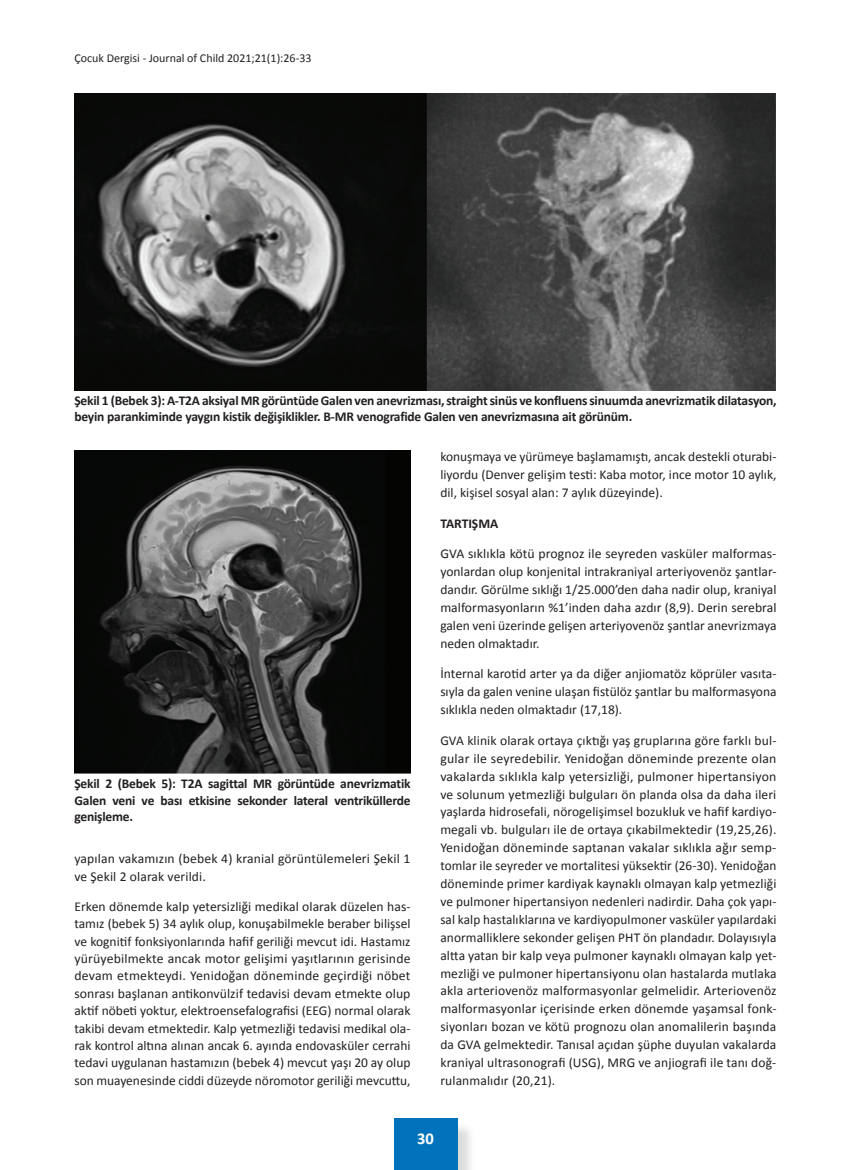
<style>
.page{position:relative;width:851px;height:1170px;background:#fff}
.page>*{position:absolute;margin:0;border:0;box-sizing:border-box;transform-origin:0 0}
.t1{font:700 16.5px "Calibri";color:#fff}
.t2{font:13.5px/17.9px "Calibri";color:#231f20;text-align:justify}
.t3{font:700 13.5px/16.2px "Calibri";letter-spacing:-.015em;color:#231f20}
.t4{font:12px "Calibri";color:#231f20}
</style>
<div class="page">
<div style="left:396px;top:1121px;width:80px;height:48px;background:#231f20;opacity:.16"></div>
<div style="left:393px;top:1118px;width:64px;height:51px;background:#0073bc"></div>
<img style="left:74px;top:94px;width:702px;height:296px">
<img style="left:74px;top:451px;width:336px;height:322px">
<p class="t4" style="left:74px;top:51px;width:238px">Çocuk Dergisi - Journal of Child 2021;21(1):26-33</p>
<p class="t3" style="left:74px;top:392px;width:703px">Şekil 1 (Bebek 3): A-T2A aksiyal MR görüntüde Galen ven anevrizması, straight sinüs ve konfluens sinuumda anevrizmatik dilatasyon, beyin parankiminde yaygın kistik değişiklikler. B-MR venografide Galen ven anevrizmasına ait görünüm.</p>
<p class="t3" style="left:74px;top:775px;width:337px;text-align:justify">Şekil 2 (Bebek 5): T2A sagittal MR görüntüde anevrizmatik Galen veni ve bası etkisine sekonder lateral ventriküllerde genişleme.</p>
<p class="t2" style="left:74px;top:850px;width:337px;line-height:17.4px">yapılan vakamızın (bebek 4) kranial görüntülemeleri Şekil 1 ve Şekil 2 olarak verildi.</p>
<p class="t2" style="left:74px;top:897px;width:337px;line-height:17.4px">Erken dönemde kalp yetersizliği medikal olarak düzelen has&shy;tamız (bebek 5) 34 aylık olup, konuşabilmekle beraber bilişsel ve kognitif fonksiyonlarında hafif geriliği mevcut idi. Hastamız yürüyebilmekte ancak motor gelişimi yaşıtlarının gerisinde devam etmekteydi. Yenidoğan döneminde geçirdiği nöbet sonrası başlanan antikonvülzif tedavisi devam etmekte olup aktif nöbeti yoktur, elektroensefalografisi (EEG) normal olarak takibi devam etmektedir. Kalp yetmezliği tedavisi medikal ola&shy;rak kontrol altına alınan ancak 6. ayında endovasküler cerrahi tedavi uygulanan hastamızın (bebek 4) mevcut yaşı 20 ay olup son muayenesinde ciddi düzeyde nöromotor geriliği mevcuttu,</p>
<p class="t2" style="left:440px;top:447px;width:337px">konuşmaya ve yürümeye başlamamıştı, ancak destekli oturabi&shy;liyordu (Denver gelişim testi: Kaba motor, ince motor 10 aylık, dil, kişisel sosyal alan: 7 aylık düzeyinde).</p>
<p class="t3" style="left:440px;top:515px;width:59px">TARTIŞMA</p>
<p class="t2" style="left:440px;top:545px;width:337px">GVA sıklıkla kötü prognoz ile seyreden vasküler malformas&shy;yonlardan olup konjenital intrakraniyal arteriyovenöz şantlar&shy;dandır. Görülme sıklığı 1/25.000’den daha nadir olup, kraniyal malformasyonların %1’inden daha azdır (8,9). Derin serebral galen veni üzerinde gelişen arteriyovenöz şantlar anevrizmaya neden olmaktadır.</p>
<p class="t2" style="left:440px;top:665px;width:337px">İnternal karotid arter ya da diğer anjiomatöz köprüler vasıta&shy;sıyla da galen venine ulaşan fistülöz şantlar bu malformasyona sıklıkla neden olmaktadır (17,18).</p>
<p class="t2" style="left:440px;top:731px;width:337px">GVA klinik olarak ortaya çıktığı yaş gruplarına göre farklı bul&shy;gular ile seyredebilir. Yenidoğan döneminde prezente olan vakalarda sıklıkla kalp yetersizliği, pulmoner hipertansiyon ve solunum yetmezliği bulguları ön planda olsa da daha ileri yaşlarda hidrosefali, nörogelişimsel bozukluk ve hafif kardiyo&shy;megali vb. bulguları ile de ortaya çıkabilmektedir (19,25,26).<br>Yenidoğan döneminde saptanan vakalar sıklıkla ağır semp&shy;tomlar ile seyreder ve mortalitesi yüksektir (26-30). Yenidoğan döneminde primer kardiyak kaynaklı olmayan kalp yetmezliği ve pulmoner hipertansiyon nedenleri nadirdir. Daha çok yapı&shy;sal kalp hastalıklarına ve kardiyopulmoner vasküler yapılardaki anormalliklere sekonder gelişen PHT ön plandadır. Dolayısıyla altta yatan bir kalp veya pulmoner kaynaklı olmayan kalp yet&shy;mezliği ve pulmoner hipertansiyonu olan hastalarda mutlaka akla arteriovenöz malformasyonlar gelmelidir. Arteriovenöz malformasyonlar içerisinde erken dönemde yaşamsal fonk&shy;siyonları bozan ve kötü prognozu olan anomalilerin başında da GVA gelmektedir. Tanısal açıdan şüphe duyulan vakalarda kraniyal ultrasonografi (USG), MRG ve anjiografi ile tanı doğ&shy;rulanmalıdır (20,21).</p>
<p class="t1" style="left:417px;top:1127px;width:18px">30</p>
</div>
